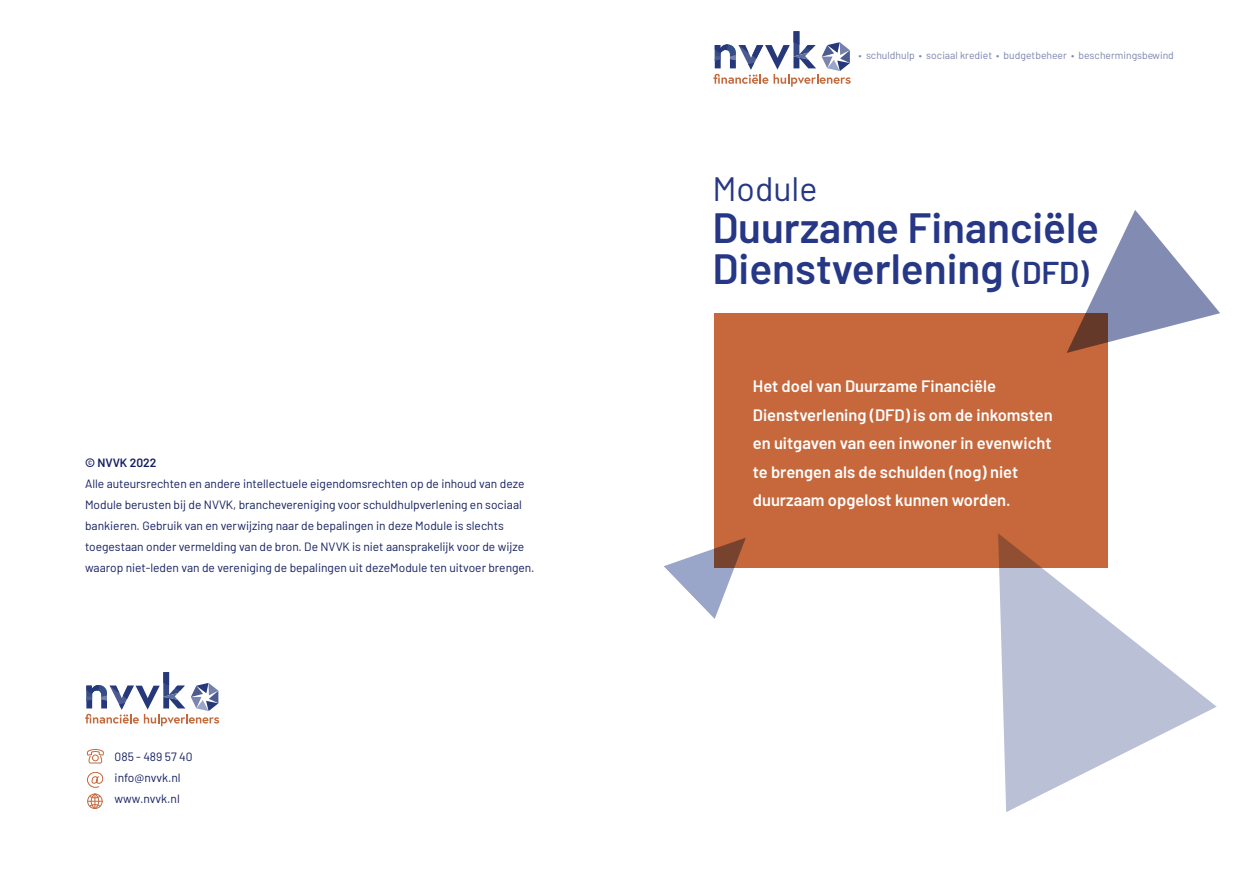
<style>
.page{position:relative;width:1259px;height:893px;background:#fff}
.page>*{position:absolute;margin:0;border:0;box-sizing:border-box;transform-origin:0 0}
.Cover_heading{font:600 42.3px "Barlow";color:#263785}
.Cover_module_of_gedr{font:33.75px "Barlow";color:#263785}
.Intro{font:600 16.5px/28.5px "Barlow";color:#fff}
.PLAT_mooi{font:12px/21px "Barlow";color:#131e5f}
.PLAT_mooi-2{font:600 12px "Barlow";color:#131e5f}
.t1{font:10.35px "Barlow";color:#7b83b0}
.s1{font-size:31.5px}
</style>
<div class="page">
<svg style="left:713px;top:31px;width:137px;height:56px"></svg>
<div style="left:714px;top:314px;width:394px;height:254px;background:#c6683c"></div>
<svg style="left:1066px;top:210px;width:154px;height:143px"></svg>
<svg style="left:998px;top:533px;width:218px;height:279px"></svg>
<svg style="left:664px;top:538px;width:82px;height:81px"></svg>
<svg style="left:87px;top:749px;width:17px;height:15px"></svg>
<svg style="left:87px;top:772px;width:17px;height:37px"></svg>
<svg style="left:85px;top:672px;width:134px;height:54px"></svg>
<p class="PLAT_mooi-2" style="left:85px;top:454px;width:73px">© NVVK 2022</p>
<p class="PLAT_mooi" style="left:85px;top:472px;width:451px">Alle auteursrechten en andere intellectuele eigendomsrechten op de inhoud van deze Module berusten bij de NVVK, branchevereniging voor schuldhulpverlening en sociaal bankieren. Gebruik van en verwijzing naar de bepalingen in deze Module is slechts toegestaan onder vermelding van de bron. De NVVK is niet aansprakelijk voor de wijze waarop niet-leden van de vereniging de bepalingen uit dezeModule ten uitvoer brengen.</p>
<p class="PLAT_mooi" style="left:115px;top:745px;width:79px">085 - 489 57 40</p>
<p class="PLAT_mooi" style="left:115px;top:766px;width:68px">info@nvvk.nl</p>
<p class="PLAT_mooi" style="left:115px;top:787px;width:67px">www.nvvk.nl</p>
<p class="t1" style="left:858px;top:48px;width:317px">• schuldhulp • sociaal krediet • budgetbeheer • beschermingsbewind</p>
<p class="Cover_module_of_gedr" style="left:712px;top:164px;width:106px">Module</p>
<p class="Cover_heading" style="left:712px;top:196px;width:388px">Duurzame Financiële</p>
<p class="Cover_heading" style="left:712px;top:238px;width:378px">Dienstverlening <span class="s1">(DFD)</span></p>
<p class="Intro" style="left:753px;top:370px;width:301px">Het doel van Duurzame Financiële Dienstverlening (DFD) is om de inkomsten en uitgaven van een inwoner in evenwicht te brengen als de schulden (nog) niet duurzaam opgelost kunnen worden.</p>
</div>
